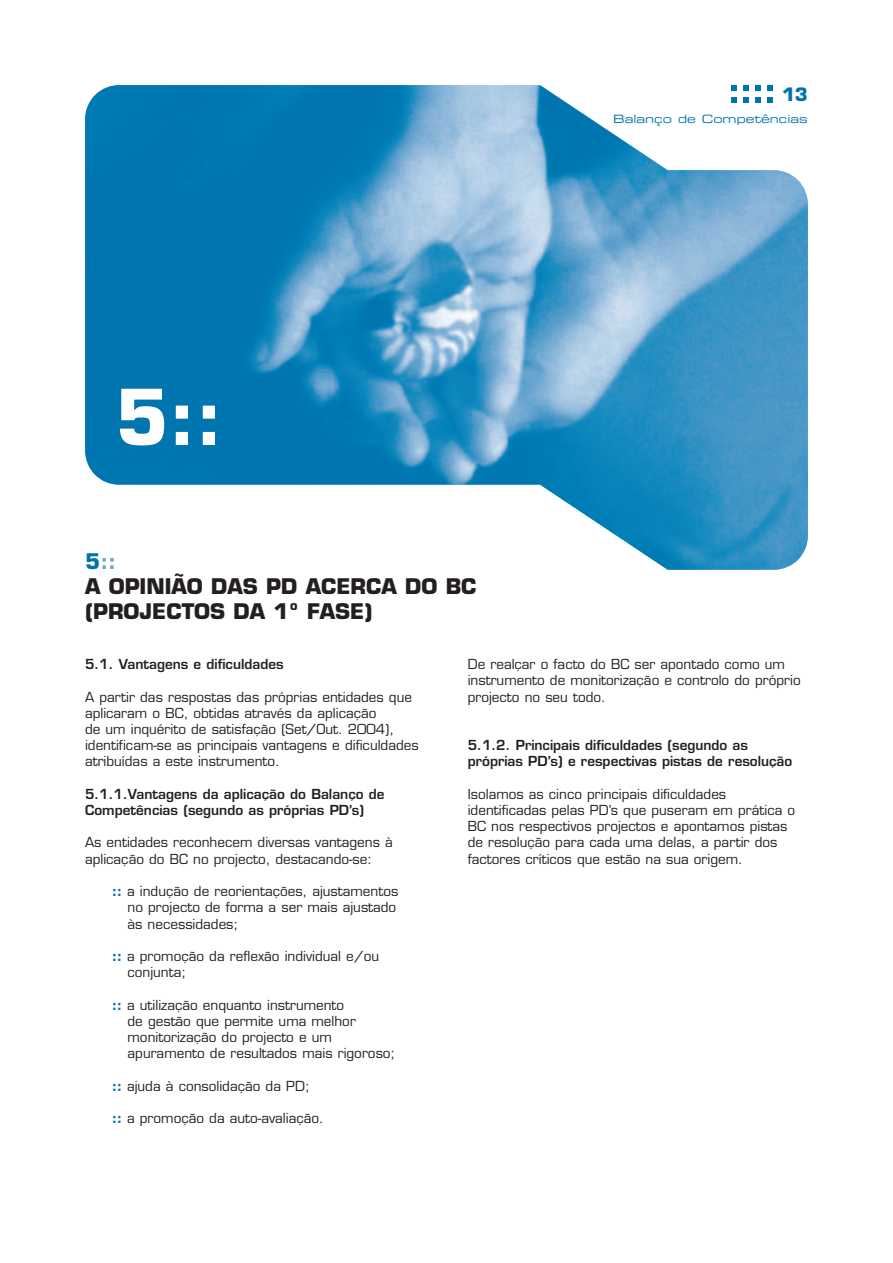
<style>
.page{position:relative;width:893px;height:1263px;background:#fff}
.page>*{position:absolute;margin:0;border:0;box-sizing:border-box;transform-origin:0 0}
.t1{font:700 75px "Eurostile";color:#fff}
.t2{font:700 21px/25.2px "Eurostile";color:#231f20}
.t3{font:700 18px "Eurostile";color:#0073ae}
.t4{font:13.5px/16.2px "Eurostile";color:#231f20}
.t5{font:600 13.5px/16.2px "Eurostile";color:#231f20}
.t6{font:11.4px "Eurostile Extended Two";color:#0073ae}
.s1{color:#0073ae}
.s2{color:#6da6d0}
.s3{font-weight:700;color:#0073ae}
</style>
<div class="page">
<img style="left:85px;top:85px;width:723px;height:485px">
<svg style="left:767px;top:85px;width:6px;height:6px"></svg>
<svg style="left:755px;top:85px;width:6px;height:6px"></svg>
<svg style="left:767px;top:97px;width:6px;height:6px"></svg>
<svg style="left:755px;top:97px;width:6px;height:6px"></svg>
<svg style="left:742px;top:85px;width:6px;height:6px"></svg>
<svg style="left:742px;top:97px;width:6px;height:6px"></svg>
<svg style="left:730px;top:85px;width:6px;height:6px"></svg>
<svg style="left:730px;top:97px;width:6px;height:6px"></svg>
<h3 class="t3" style="left:782px;top:87px;width:27px">13</h3>
<h1 class="t1" style="left:115px;top:389px;width:109px">5::</h1>
<p class="t6" style="left:613px;top:115px;width:196px">Balanço de Competências</p>
<h2 class="t2" style="left:85px;top:550px;width:393px"><span class="s1">5</span><span class="s2">::<br></span>A OPINIÃO DAS PD ACERCA DO BC (PROJECTOS DA 1º FASE)</h2>
<p class="t5" style="left:85px;top:658px;width:200px">5.1. Vantagens e dificuldades</p>
<p class="t4" style="left:85px;top:690px;width:335px">A partir das respostas das próprias entidades que aplicaram o BC, obtidas através da aplicação<br>de um inquérito de satisfação (Set/Out. 2004), identificam-se as principais vantagens e dificuldades atribuídas a este instrumento.</p>
<p class="t5" style="left:85px;top:787px;width:301px">5.1.1.Vantagens da aplicação do Balanço de<br>Competências (segundo as próprias PD’s)</p>
<p class="t4" style="left:85px;top:836px;width:309px">As entidades reconhecem diversas vantagens à aplicação do BC no projecto, destacando-se:</p>
<p class="t4" style="left:128px;top:884px;width:272px;text-indent:-15px"><span class="s3">::</span> a indução de reorientações, ajustamentos no projecto de forma a ser mais ajustado às necessidades;</p>
<p class="t4" style="left:128px;top:949px;width:253px;text-indent:-15px"><span class="s3">::</span> a promoção da reflexão individual e/ou conjunta;</p>
<p class="t4" style="left:128px;top:998px;width:269px;text-indent:-15px"><span class="s3">::</span> a utilização enquanto instrumento<br>de gestão que permite uma melhor monitorização do projecto e um apuramento de resultados mais rigoroso;</p>
<p class="t4" style="left:112px;top:1079px;width:199px"><span class="s3">::</span> ajuda à consolidação da PD;</p>
<p class="t4" style="left:112px;top:1111px;width:213px"><span class="s3">::</span> a promoção da auto-avaliação.</p>
<p class="t4" style="left:468px;top:658px;width:334px">De realçar o facto do BC ser apontado como um instrumento de monitorização e controlo do próprio projecto no seu todo.</p>
<p class="t5" style="left:468px;top:739px;width:326px">5.1.2. Principais dificuldades (segundo as próprias PD’s) e respectivas pistas de resolução</p>
<p class="t4" style="left:468px;top:787px;width:329px">Isolamos as cinco principais dificuldades identificadas pelas PD’s que puseram em prática o BC nos respectivos projectos e apontamos pistas de resolução para cada uma delas, a partir dos factores críticos que estão na sua origem.</p>
</div>
